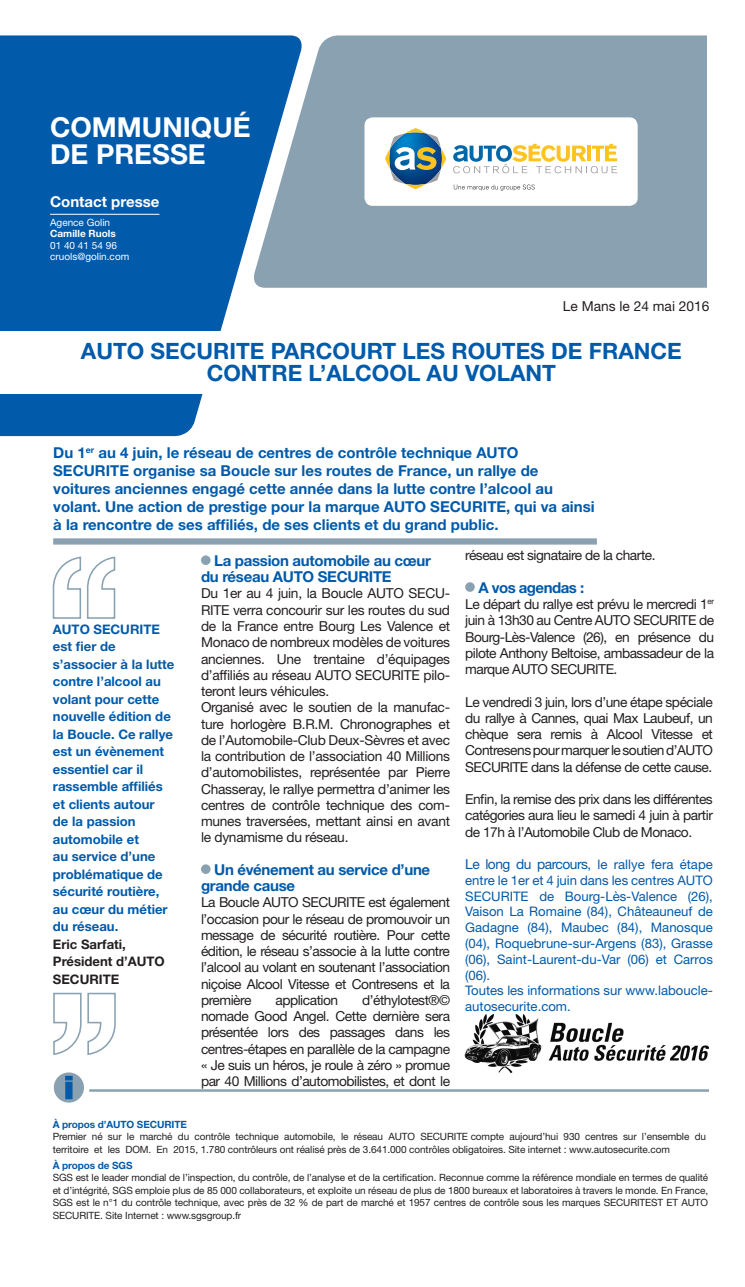
<style>
.page{position:relative;width:745px;height:1287px;background:#fff}
.page>*{position:absolute;margin:0;border:0;box-sizing:border-box;transform-origin:0 0}
.t1{font:700 27.5px/27px "Helvetica Neue LT Std";color:#fff}
.t2{font:700 22.5px/22px "Helvetica Neue LT Std";color:#015aaa;text-align:center}
.t3{font:700 15px/18px "Helvetica Neue LT Std";color:#015aaa}
.t4{font:700 15px/16.2px "Helvetica Neue LT Std";letter-spacing:-.02em;color:#015aaa}
.t5{font:700 15px "Helvetica Neue LT Std";color:#fff}
.t6{font:700 15px "Helvetica Neue LT Std";letter-spacing:-.035em;color:#015aaa}
.t7{font:13.75px/16.2px "Helvetica Neue LT Std";letter-spacing:-.035em;color:#231f20;text-align:justify}
.t8{font:13.75px "Helvetica Neue LT Std";color:#231f20}
.t9{font:13.12px/15.8px "Helvetica Neue LT Std";color:#015aaa;text-align:justify}
.t10{font:700 13.12px/17.5px "Helvetica Neue LT Std";color:#015aaa}
.t11{font:700 13.12px/17.5px "Helvetica Neue LT Std";color:#231f20}
.t12{font:10px/12.5px "Helvetica Neue LT Std";letter-spacing:-.01em;color:#231f20}
.t13{font:10px "Helvetica Neue LT Std";color:#fff}
.t14{font:700 10px "Helvetica Neue LT Std";letter-spacing:-.01em;color:#015aaa}
.t15{font:700 10px "Helvetica Neue LT Std";color:#fff}
.s1{font-size:13.75px}
</style>
<div class="page">
<div style="left:53px;top:538px;width:543px;height:6px;background:#89a1b1"></div>
<div style="left:0;top:35px;width:250px;height:401px;background:#015aaa"></div>
<svg style="left:250px;top:35px;width:456px;height:253px;fill:#89a1b1"></svg>
<hr style="left:50px;top:214px;width:109px;height:1px;background:#fff">
<div style="left:0;top:331px;width:709px;height:62px;background:#fff"></div>
<div style="left:364px;top:117px;width:273px;height:89px;background:#fff;border-radius:8px"></div>
<svg style="left:385px;top:128px;width:61px;height:61px"></svg>
<svg style="left:453px;top:184px;width:81px;height:7px"></svg>
<svg style="left:453px;top:144px;width:163px;height:29px"></svg>
<div style="left:201px;top:555px;width:9px;height:10px;background:#89a1b1;border-radius:50%"></div>
<div style="left:201px;top:864px;width:9px;height:9px;background:#89a1b1;border-radius:50%"></div>
<div style="left:465px;top:582px;width:9px;height:9px;background:#89a1b1;border-radius:50%"></div>
<svg style="left:53px;top:992px;width:63px;height:63px"></svg>
<svg style="left:52px;top:556px;width:64px;height:63px"></svg>
<div style="left:54px;top:1072px;width:30px;height:30px;background:#89a1b1;border-radius:50%"></div>
<svg style="left:65px;top:1075px;width:8px;height:24px"></svg>
<hr style="left:89px;top:1089px;width:619px;height:2px;background:#89a1b1">
<img style="left:464px;top:1014px;width:243px;height:58px">
<p class="t1" style="left:50px;top:113px;width:202px">COMMUNIQUÉ<br>DE PRESSE</p>
<p class="t5" style="left:50px;top:193px;width:111px">Contact presse</p>
<p class="t13" style="left:50px;top:216px;width:61px">Agence Golin</p>
<p class="t15" style="left:50px;top:228px;width:67px">Camille Ruols</p>
<p class="t13" style="left:50px;top:239px;width:68px">01 40 41 54 96</p>
<p class="t13" style="left:50px;top:250px;width:81px">cruols@golin.com</p>
<p class="t8" style="left:562px;top:298px;width:148px">Le Mans le 24 mai 2016</p>
<p class="t2" style="left:81px;top:340px;width:602px">AUTO SECURITE PARCOURT LES ROUTES DE FRANCE<br>CONTRE L’ALCOOL AU VOLANT</p>
<p class="t3" style="left:53px;top:443px;width:542px">Du 1<sup>er</sup> au 4 juin, le réseau de centres de contrôle technique AUTO SECURITE organise sa Boucle sur les routes de France, un rallye de voitures anciennes engagé cette année dans la lutte contre l’alcool au volant. Une action de prestige pour la marque AUTO SECURITE, qui va ainsi à la rencontre de ses affiliés, de ses clients et du grand public.</p>
<p class="t10" style="left:53px;top:619px;width:123px">AUTO SECURITE est fier de s’associer à la lutte contre l’alcool au volant pour cette nouvelle édition de la Boucle. Ce rallye est un évènement essentiel car il rassemble affiliés et clients autour<br>de la passion automobile et<br>au service d’une problématique de sécurité routière, au cœur du métier du réseau.</p>
<p class="t11" style="left:53px;top:934px;width:113px">Eric Sarfati,<br>Président d’AUTO<br>SECURITE</p>
<p class="t4" style="left:201px;top:552px;width:231px;text-indent:13px">La passion automobile au cœur du réseau AUTO SECURITE</p>
<p class="t7" style="left:201px;top:585px;width:250px">Du 1er au 4 juin, la Boucle AUTO SECU-RITE verra concourir sur les routes du sud de la France entre Bourg Les Valence et Monaco de nombreux modèles de voitures anciennes. Une trentaine d’équipages d’affiliés au réseau AUTO SECURITE pilo&shy;teront leurs véhicules.</p>
<p class="t7" style="left:201px;top:699px;width:250px">Organisé avec le soutien de la manufac&shy;ture horlogère B.R.M. Chronographes et de l’Automobile-Club Deux-Sèvres et avec la contribution de l’association 40 Millions d’automobilistes, représentée par Pierre Chasseray, le rallye permettra d’animer les centres de contrôle technique des com&shy;munes traversées, mettant ainsi en avant le dynamisme du réseau.</p>
<p class="t4" style="left:201px;top:861px;width:230px;text-indent:13px">Un événement au service d’une grande cause</p>
<p class="t7" style="left:201px;top:894px;width:250px">La Boucle AUTO SECURITE est également l’occasion pour le réseau de promouvoir un message de sécurité routière. Pour cette édition, le réseau s’associe à la lutte contre l’alcool au volant en soutenant l’association niçoise Alcool Vitesse et Contresens et la première</p>
<p class="t7" style="left:201px;top:991px;width:250px;text-indent:161px">d’éthylotest®© nomade Good Angel. Cette dernière sera présentée lors des passages dans les centres-étapes en parallèle de la campagne « Je suis un héros, je roule à zéro » promue par 40 Millions d’automobilistes, et dont le</p>
<p class="t7" style="left:275px;top:991px;width:64px">application</p>
<p class="t7" style="left:465px;top:547px;width:192px">réseau est signataire de la charte.</p>
<p class="t6" style="left:478px;top:578px;width:107px">A vos agendas :</p>
<p class="t7" style="left:465px;top:595px;width:250px">Le départ du rallye est prévu le mercredi 1<sup>er </sup>juin à 13h30 au Centre AUTO SECURITE de Bourg-Lès-Valence (26), en présence du pilote Anthony Beltoise, ambassadeur de la marque AUTO SECURITE.</p>
<p class="t7" style="left:465px;top:693px;width:249px">Le vendredi 3 juin, lors d’une étape spéciale du rallye à Cannes, quai Max Laubeuf, un chèque sera remis à Alcool Vitesse et Contresens pour marquer le soutien d’AUTO SECURITE dans la défense de cette cause.</p>
<p class="t7" style="left:465px;top:790px;width:249px">Enfin, la remise des prix dans les différentes catégories aura lieu le samedi 4 juin à partir de 17h à l’Automobile Club de Monaco.</p>
<p class="t9" style="left:465px;top:856px;width:249px"><span class="s1">Le long du parcours</span>, le rallye fera étape entre le 1er et 4 juin dans les centres AUTO SECURITE de Bourg-Lès-Valence (26), Vaison La Romaine (84), Châteauneuf de Gadagne (84), Maubec (84), Manosque (04), Roquebrune-sur-Argens (83), Grasse (06), Saint-Laurent-du-Var (06) et Carros (06).</p>
<p class="t9" style="left:465px;top:982px;width:249px">Toutes les informations sur www.laboucle&shy;autosecurite.com.</p>
<p class="t14" style="left:53px;top:1117px;width:135px">À propos d’AUTO SECURITE</p>
<p class="t12" style="left:53px;top:1129px;width:654px">Premier né sur le marché du contrôle technique automobile, le réseau AUTO SECURITE compte aujourd’hui 930 centres sur l’ensemble du territoire et les DOM. En 2015, 1.780 contrôleurs ont réalisé près de 3.641.000 contrôles obligatoires. Site internet : www.autosecurite.com</p>
<p class="t14" style="left:53px;top:1158px;width:81px">À propos de SGS</p>
<p class="t12" style="left:53px;top:1170px;width:656px;text-align:justify">SGS est le leader mondial de l’inspection, du contrôle, de l’analyse et de la certification. Reconnue comme la référence mondiale en termes de qualité et d’intégrité, SGS emploie plus de 85 000 collaborateurs, et exploite un réseau de plus de 1800 bureaux et laboratoires à travers le monde. En France, SGS est le n°1 du contrôle technique, avec près de 32 % de part de marché et 1957 centres de contrôle sous les marques SECURITEST ET AUTO SECURITE. Site Internet : www.sgsgroup.fr</p>
</div>
